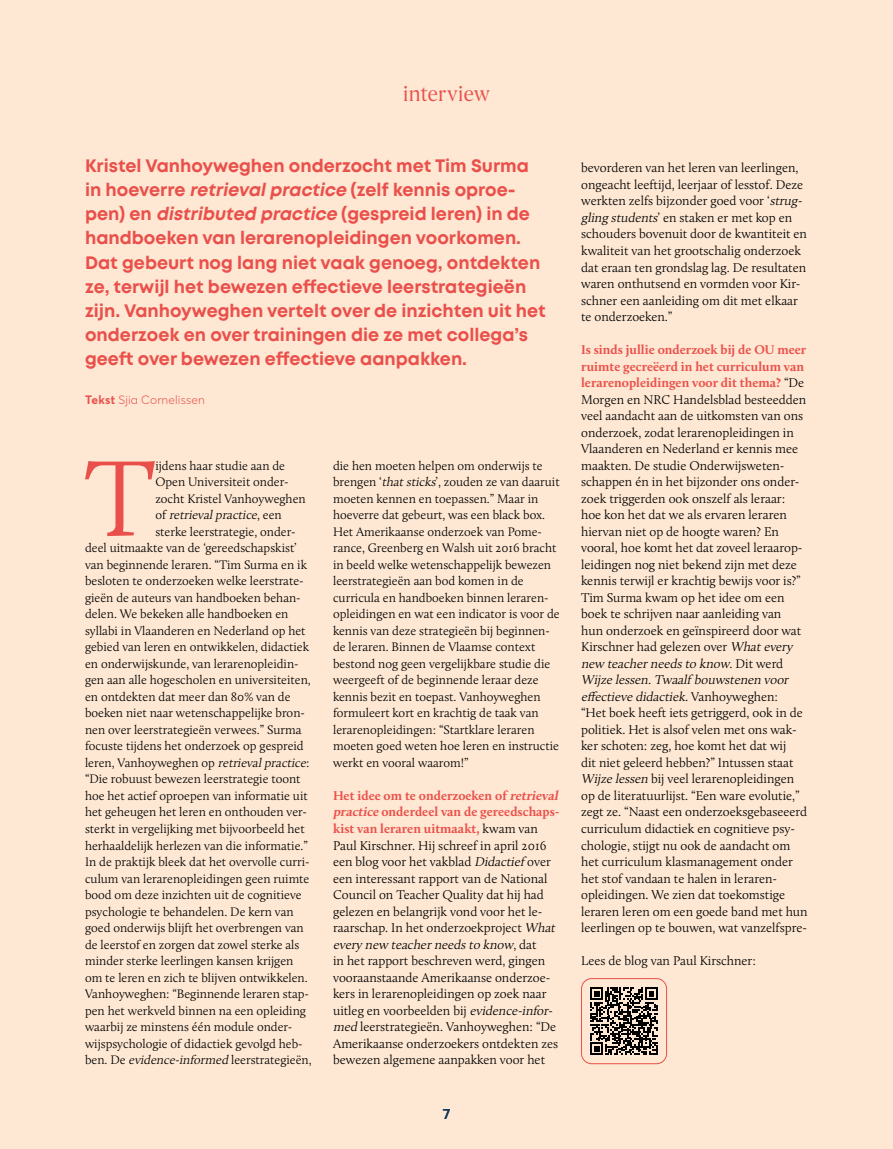
<style>
.page{position:relative;width:893px;height:1149px;background:#fff}
.page>*{position:absolute;margin:0;border:0;box-sizing:border-box;transform-origin:0 0}
.t1{font:300 111.15px "Calluna";color:#ea504b}
.t2{font:21px "Begum";letter-spacing:-.015em;color:#ea504b;scale:.95 1}
.t3{font:700 18px/24px "Mont";color:#ea504b}
.t4{font:600 15px "Mont";color:#17375f}
.t5{font:300 13.2px/16.5px "Calluna";color:#000}
.t6{font:300 12.75px/16.5px "Calluna";color:#000}
.t7{font:italic 300 12.75px "Calluna";color:#000}
.t8{font:300 12px "Averta CY";letter-spacing:.015em;color:#ea504b}
.s1{font-style:italic}
.s2{font-weight:700}
.s3{font-style:normal}
.s4{font-weight:700;color:#ea504b}
.s5{font-weight:700;font-style:italic;color:#ea504b}
</style>
<div class="page">
<div style="left:0;top:0;width:893px;height:1148px;background:#fee8d3"></div>
<svg style="left:590px;top:987px;width:68px;height:67px"></svg>
<div style="left:581px;top:977px;width:86px;height:86px;border:1px solid #ea504b;border-radius:10px"></div>
<h2 class="t2" style="left:403px;top:81px;width:93px">interview</h2>
<p class="t3" style="left:85px;top:154px;width:462px">Kristel Vanhoyweghen onderzocht met Tim Surma in hoeverre <span class="s1">retrievalpractice</span> (zelf kennis oproe&shy;pen) en <span class="s1">distributed practice</span> (gespreid leren) in de handboeken van lerarenopleidingen voorkomen.<br>Dat gebeurt nog lang niet vaak genoeg, ontdekten ze, terwijl het bewezen effectieve leerstrategieën zijn. Vanhoyweghen vertelt over de inzichten uit het onderzoek en over trainingen die ze met collega’s geeft over bewezen effectieve aanpakken.</p>
<p class="t8" style="left:85px;top:391px;width:121px"><span class="s2">Tekst</span> Sjia Cornelissen</p>
<h1 class="t1" style="left:84px;top:431px;width:73px">T</h1>
<p class="t6" style="left:155px;top:457px;width:131px">ijdens haar studie aan de</p>
<p class="t6" style="left:155px;top:473px;width:135px">Open Universiteit onder-</p>
<p class="t6" style="left:155px;top:490px;width:152px">zocht Kristel Vanhoyweghen</p>
<p class="t7" style="left:155px;top:507px;width:128px"><span class="s3">o f</span> retrievalpractice<span class="s3">, e e n</span></p>
<p class="t6" style="left:155px;top:523px;width:142px">sterke leerstrategie, onder-</p>
<p class="t6" style="left:85px;top:539px;width:213px">deel uitmaakte van de ‘gereedschapskist’</p>
<p class="t6" style="left:85px;top:556px;width:224px">van beginnende leraren. “Tim Surma en ik</p>
<p class="t6" style="left:85px;top:572px;width:220px">besloten te onderzoeken welke leerstrate-</p>
<p class="t6" style="left:85px;top:589px;width:217px">gieën de auteurs van handboeken behan-</p>
<p class="t6" style="left:85px;top:605px;width:205px">delen. We bekeken alle handboeken en</p>
<p class="t6" style="left:85px;top:622px;width:222px">syllabi in Vlaanderen en Nederland op het</p>
<p class="t6" style="left:85px;top:638px;width:226px">gebied van leren en ontwikkelen, didactiek</p>
<p class="t6" style="left:85px;top:655px;width:215px">en onderwijskunde, van lerarenopleidin-</p>
<p class="t6" style="left:85px;top:671px;width:227px">gen aan alle hogescholen en universiteiten,</p>
<p class="t6" style="left:85px;top:688px;width:207px">en ontdekten dat meer dan 80% van de</p>
<p class="t6" style="left:85px;top:704px;width:221px">boeken niet naar wetenschappelijke bron-</p>
<p class="t6" style="left:85px;top:721px;width:218px">nen over leerstrategieën verwees.” Surma</p>
<p class="t6" style="left:85px;top:737px;width:220px">focuste tijdens het onderzoek op gespreid</p>
<p class="t6" style="left:85px;top:754px;width:226px">leren, Vanhoyweghen op <span class="s1">retrievalpractice</span>:</p>
<p class="t6" style="left:85px;top:770px;width:217px">“Die robuust bewezen leerstrategie toont</p>
<p class="t6" style="left:85px;top:787px;width:224px">hoe het actief oproepen van informatie uit</p>
<p class="t6" style="left:85px;top:803px;width:223px">het geheugen het leren en onthouden ver-</p>
<p class="t6" style="left:85px;top:820px;width:221px">sterkt in vergelijking met bijvoorbeeld het</p>
<p class="t6" style="left:85px;top:836px;width:224px">herhaaldelijk herlezen van die informatie.”</p>
<p class="t6" style="left:85px;top:853px;width:226px">In de praktijk bleek dat het overvolle curri-</p>
<p class="t6" style="left:85px;top:869px;width:226px">culum van lerarenopleidingen geen ruimte</p>
<p class="t6" style="left:85px;top:886px;width:218px">bood om deze inzichten uit de cognitieve</p>
<p class="t6" style="left:85px;top:902px;width:210px">psychologie te behandelen. De kern van</p>
<p class="t6" style="left:85px;top:919px;width:220px">goed onderwijs blijft het overbrengen van</p>
<p class="t6" style="left:85px;top:935px;width:216px">de leerstof en zorgen dat zowel sterke als</p>
<p class="t6" style="left:85px;top:952px;width:210px">minder sterke leerlingen kansen krijgen</p>
<p class="t6" style="left:85px;top:968px;width:224px">om te leren en zich te blijven ontwikkelen.</p>
<p class="t6" style="left:85px;top:985px;width:225px">Vanhoyweghen: “Beginnende leraren stap-</p>
<p class="t6" style="left:85px;top:1001px;width:222px">pen het werkveld binnen na een opleiding</p>
<p class="t6" style="left:85px;top:1018px;width:209px">waarbij ze minstens één module onder-</p>
<p class="t6" style="left:85px;top:1034px;width:219px">wijspsychologie of didactiek gevolgd heb-</p>
<p class="t6" style="left:85px;top:1051px;width:228px">ben. De <span class="s1">evidence-informed</span> leerstrategieën,</p>
<p class="t6" style="left:333px;top:457px;width:228px">die hen moeten helpen om onderwijs te brengen ‘<span class="s1">thatsticks</span>’, zouden ze van daaruit moeten kennen en toepassen.” Maar in hoeverre dat gebeurt, was een black box.<br>Het Amerikaanse onderzoek van Pome&shy;rance, Greenberg en Walsh uit 2016 bracht in beeld welke wetenschappelijk bewezen leerstrategieën aan bod komen in de curricula en handboeken binnen leraren&shy;opleidingen en wat een indicator is voor de kennis van deze strategieën bij beginnen&shy;de leraren. Binnen de Vlaamse context bestond nog geen vergelijkbare studie die weergeeft of de beginnende leraar deze kennis bezit en toepast. Vanhoyweghen formuleert kort en krachtig de taak van lerarenopleidingen: “Startklare leraren moeten goed weten hoe leren en instructie werkt en vooral waarom!”</p>
<p class="t5" style="left:333px;top:787px;width:229px"><span class="s4">Het idee om te onderzoeken of</span> <span class="s5">retrieval practice</span> <span class="s4">onderdeel van de gereedschaps&shy;kist van leraren uitmaakt,</span> kwam van Paul Kirschner. Hij schreef in april 2016 een blog voor het vakblad <span class="s1">Didactief</span> over een interessant rapport van de National Council on Teacher Quality dat hij had gelezen en belangrijk vond voor het le&shy;raarschap. In het onderzoekproject <span class="s1">What every new teacherneedsto know</span>, d a t<br>in het rapport beschreven werd, gingen vooraanstaande Amerikaanse onderzoe&shy;kers in lerarenopleidingen op zoek naar uitleg en voorbeelden bij <span class="s1">evidence-infor&shy;med</span> leerstrategieën. Vanhoyweghen: “De Amerikaanse onderzoekers ontdekten zes bewezen algemene aanpakken voor het</p>
<p class="t4" style="left:443px;top:1103px;width:9px">7</p>
<p class="t5" style="left:581px;top:160px;width:227px">bevorderen van het leren van leerlingen, ongeacht leeftijd, leerjaar of lesstof. Deze werkten zelfs bijzonder goed voor ‘<span class="s1">strug&shy;gling students</span>’ en staken er met kop en schouders bovenuit door de kwantiteit en kwaliteit van het grootschalig onderzoek dat eraan ten grondslag lag. De resultaten waren onthutsend en vormden voor Kir&shy;schner een aanleiding om dit met elkaar te onderzoeken.”</p>
<p class="t5" style="left:581px;top:341px;width:228px"><span class="s4">Is sinds jullie onderzoek bij de OU meer ruimte gecreëerd in het curriculum van lerarenopleidingen voor dit thema?</span> “De Morgen en NRC Handelsblad besteedden veel aandacht aan de uitkomsten van ons onderzoek, zodat lerarenopleidingen in Vlaanderen en Nederland er kennis mee maakten. De studie Onderwijsweten&shy;schappen én in het bijzonder ons onder&shy;zoek triggerden ook onszelf als leraar: hoe kon het dat we als ervaren leraren hiervan niet op de hoogte waren? En vooral, hoe komt het dat zoveel leraarop&shy;leidingen nog niet bekend zijn met deze kennis terwijl er krachtig bewijs voor is?” Tim Surma kwam op het idee om een boek te schrijven naar aanleiding van<br>hun onderzoek en geïnspireerd door wat Kirschner had gelezen over <span class="s1">Whatevery new teacherneedsto know</span>. D i t w e r d <span class="s1">Wijze lessen.Twaalf bouwstenen voor effectieve didactiek.</span>Va n h o y w e g h e n :<br>“Het boek heeft iets getriggerd, ook in de politiek. Het is alsof velen met ons wak&shy;ker schoten: zeg, hoe komt het dat wij<br>dit niet geleerd hebben?” Intussen staat <span class="s1">Wijze lessen</span> bij veel lerarenopleidingen op de literatuurlijst. “Een ware evolutie,” zegt ze. “Naast een onderzoeksgebaseeerd curriculum didactiek en cognitieve psy&shy;chologie, stijgt nu ook de aandacht om het curriculum klasmanagement onder het stof vandaan te halen in leraren&shy;opleidingen. We zien dat toekomstige leraren leren om een goede band met hun leerlingen op te bouwen, wat vanzelfspre-</p>
<p class="t5" style="left:581px;top:952px;width:176px">Lees de blog van Paul Kirschner:</p>
</div>
